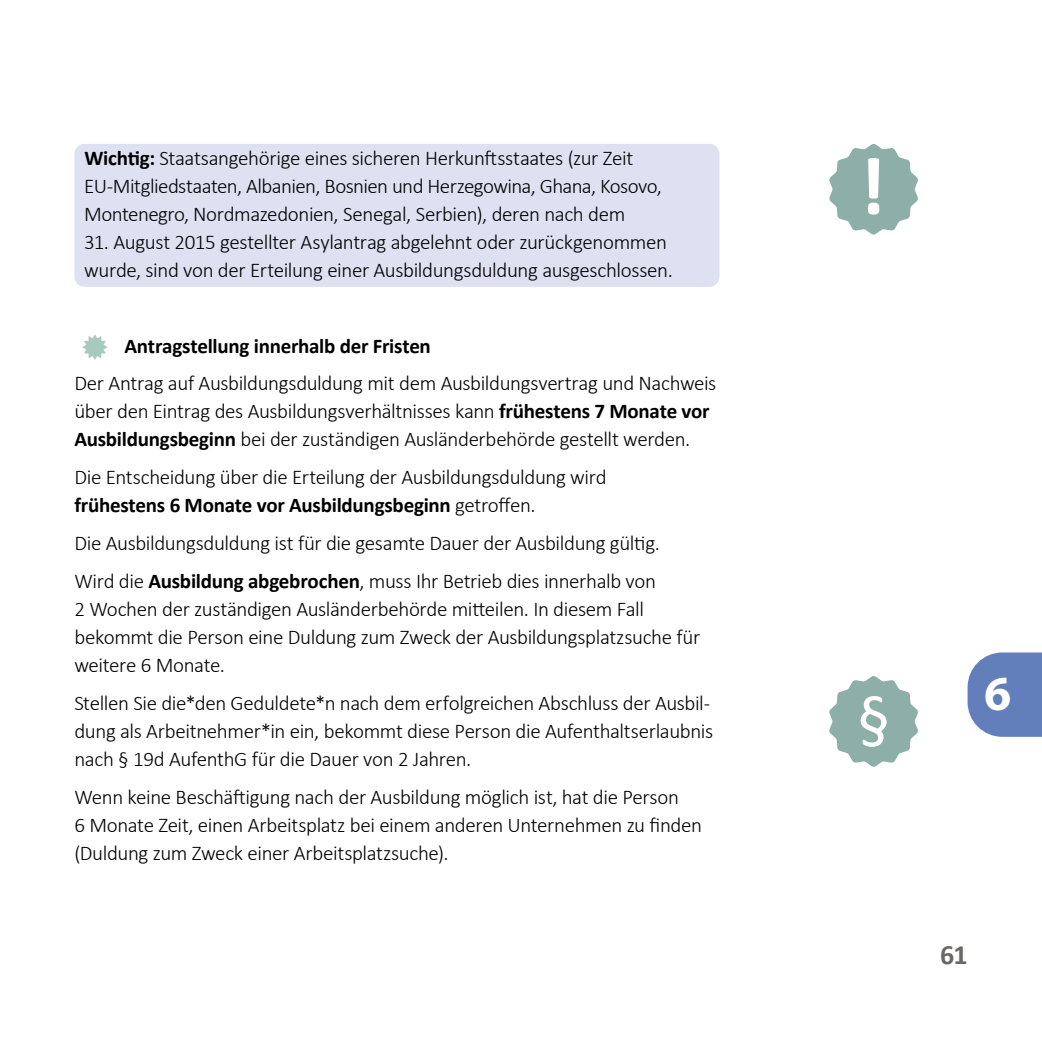
<style>
.page{position:relative;width:1042px;height:1042px;background:#fff}
.page>*{position:absolute;margin:0;border:0;box-sizing:border-box;transform-origin:0 0}
.t1{font:700 49px "Myriad Pro";color:#fff}
.t2{font:700 28px "Calibri";color:#6a6864}
.t3{font:300 21px/28px "Calibri";letter-spacing:-.02em;color:#000}
.t4{font:700 21px "Calibri";letter-spacing:-.01em;color:#000}
.s1{font-weight:700}
</style>
<div class="page">
<svg style="left:967px;top:652px;width:75px;height:85px;background:#718bc1"></svg>
<div style="left:74px;top:144px;width:645px;height:143px;background:#dde1f1;border-radius:10px"></div>
<svg style="left:829px;top:144px;width:89px;height:91px"></svg>
<svg style="left:829px;top:676px;width:89px;height:91px"></svg>
<p class="t3" style="left:84px;top:143px;width:579px"><span class="s1">Wichtig:</span> Staatsangehörige eines sicheren Herkunftsstaates (zur Zeit<br>EU-Mitgliedstaaten, Albanien, Bosnien und Herzegowina, Ghana, Kosovo,<br>Montenegro, Nordmazedonien, Senegal, Serbien), deren nach dem</p>
<p class="t3" style="left:84px;top:227px;width:590px">31. August 2015 gestellter Asylantrag abgelehnt oder zurückgenommen wurde, sind von der Erteilung einer Ausbildungsduldung ausgeschlossen.</p>
<p class="t4" style="left:124px;top:331px;width:308px">Antragstellung innerhalb der Fristen</p>
<p class="t3" style="left:74px;top:369px;width:643px">Der Antrag auf Ausbildungsduldung mit dem Ausbildungsvertrag und Nachweis über den Eintrag des Ausbildungsverhältnisses kann <span class="s1">frühestens 7 Monate vor<br>Ausbildungsbeginn</span> bei der zuständigen Ausländerbehörde gestellt werden.</p>
<p class="t3" style="left:74px;top:463px;width:534px">Die Entscheidung über die Erteilung der Ausbildungsduldung wird <span class="s1">frühestens 6 Monate vor Ausbildungsbeginn</span> getroffen.</p>
<p class="t3" style="left:74px;top:524px;width:587px;line-height:38px">Die Ausbildungsduldung ist für die gesamte Dauer der Ausbildung gültig.<br>Wird die <span class="s1">Ausbildung abgebrochen</span>, muss Ihr Betrieb dies innerhalb von</p>
<p class="t3" style="left:74px;top:595px;width:627px">2 Wochen der zuständigen Ausländerbehörde mitteilen. In diesem Fall bekommt die Person eine Duldung zum Zweck der Ausbildungsplatzsuche für weitere 6 Monate.</p>
<p class="t3" style="left:74px;top:689px;width:640px">Stellen Sie die*den Geduldete*n nach dem erfolgreichen Abschluss der Ausbil&shy;dung als Arbeitnehmer*in ein, bekommt diese Person die Aufenthaltserlaubnis nach § 19d AufenthG für die Dauer von 2 Jahren.</p>
<p class="t3" style="left:74px;top:783px;width:629px">Wenn keine Beschäftigung nach der Ausbildung möglich ist, hat die Person<br>6 Monate Zeit, einen Arbeitsplatz bei einem anderen Unternehmen zu finden (Duldung zum Zweck einer Arbeitsplatzsuche).</p>
<h1 class="t1" style="left:984px;top:661px;width:29px">6</h1>
<h2 class="t2" style="left:940px;top:934px;width:29px">61</h2>
</div>
